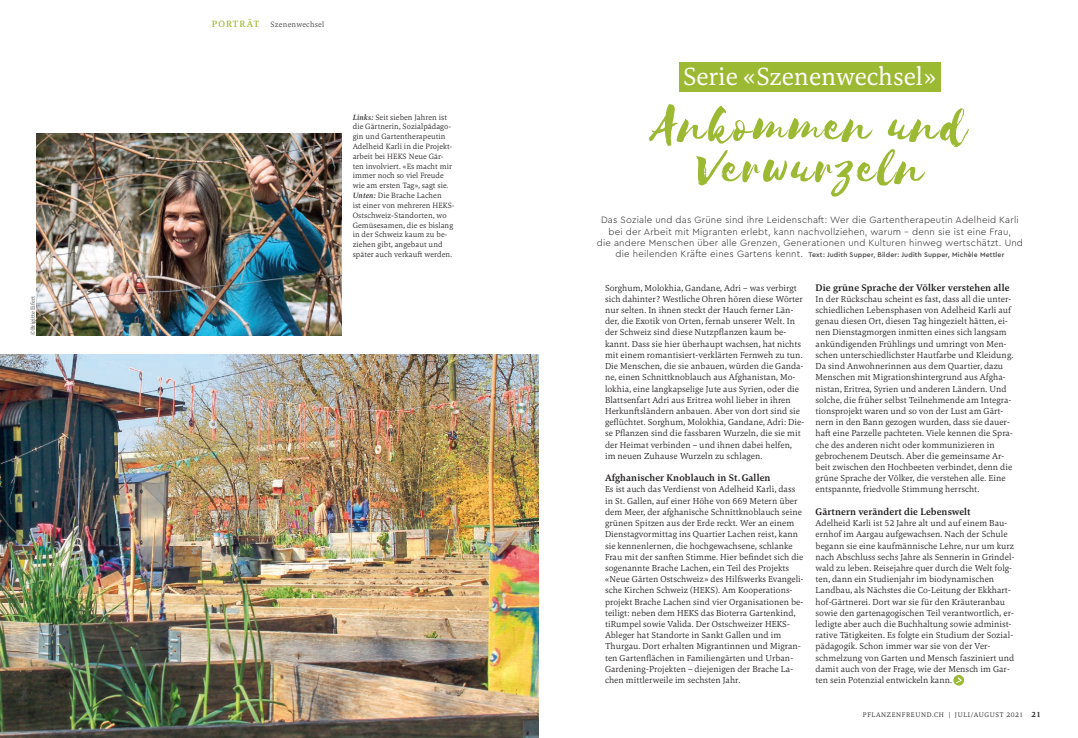
<style>
.page{position:relative;width:1078px;height:738px;background:#fff}
.page>*{position:absolute;margin:0;border:0;box-sizing:border-box;transform-origin:0 0}
.t1{font:55px/42px "Selima";letter-spacing:.03em;color:#9bb932;text-align:center}
.t2{font:26px "Carrara";letter-spacing:-.005em;color:#fff}
.t3{font:700 10px "Carrara";letter-spacing:.01em;color:#231f20}
.t4{font:300 9.6px/11.2px "Cera Pro";letter-spacing:.02em;color:#231f20;text-align:center}
.t5{font:300 9.1px/11.2px "Carrara";letter-spacing:.005em;color:#231f20}
.t6{font:300 8px/9.8px "Carrara";letter-spacing:.01em;color:#231f20}
.t7{font:300 8px "Carrara";letter-spacing:.025em;color:#3e3e3f}
.t8{font:500 7px "Cera Pro";letter-spacing:.02em;color:#3e3e3f}
.t9{font:300 7px "Carrara";letter-spacing:.085em;color:#231f20}
.t10{font:300 6px "Carrara";color:#3e3e3f}
.s1{font-weight:500;font-size:9.5px;color:#9bb932}
.s2{font-weight:700;font-style:italic;color:#3e3e3f}
.s3{font-weight:300;font-size:9.6px;color:#231f20}
.s4{font-weight:700;font-size:8px}
</style>
<div class="page">
<svg style="left:953px;top:674px;width:10px;height:11px"></svg>
<svg style="left:955px;top:676px;width:6px;height:6px"></svg>
<div style="left:678px;top:62px;width:261px;height:29px;background:#9bb932"></div>
<img style="left:0;top:354px;width:539px;height:383px">
<img style="left:37px;top:133px;width:304px;height:202px">
<p class="t10" style="left:29px;top:335px;width:41px;rotate:-90deg">©Brigitte Eifert</p>
<p class="t7" style="left:212px;top:19px;width:114px"><span class="s1">PORTRÄT</span> Szenenwechsel</p>
<p class="t6" style="left:352px;top:112px;width:103px"><span class="s2">Links:</span> Seit sieben Jahren ist die Gärtnerin, Sozialpädago&shy;gin und Gartentherapeutin<br>Adelheid Karli in die Projekt&shy;arbeit bei HEKS Neue Gär-- ten involviert. «Es macht mir immer noch so viel Freude wie am ersten Tag», sagt sie.<br><span class="s2">Unten:</span> Die Brache Lachen<br>ist einer von mehreren HEKS-<br>Ostschweiz-Standorten, wo<br>Gemüsesamen, die es bislang in der Schweiz kaum zu be-- ziehen gibt, angebaut und später auch verkauft werden.</p>
<h2 class="t2" style="left:683px;top:60px;width:254px">Serie «Szenenwechsel»</h2>
<h1 class="t1" style="left:652px;top:106px;width:317px">Ankommen und<br>Verwurzeln</h1>
<p class="t4" style="left:596px;top:214px;width:428px">Das Soziale und das Grüne sind ihre Leidenschaft: Wer die Gartentherapeutin Adelheid Karli bei der Arbeit mit Migranten erlebt, kann nachvollziehen, warum – denn sie ist eine Frau,<br>die andere Menschen über alle Grenzen, Generationen und Kulturen hinweg wertschätzt. Und</p>
<p class="t8" style="left:615px;top:250px;width:390px"><span class="s3">die heilenden Kräfte eines Gartens kennt.</span> Text: Judith Supper, Bilder: Judith Supper, Michèle Mettler</p>
<p class="t5" style="left:605px;top:281px;width:201px">Sorghum, Molokhia, Gandane, Adri – was verbirgt sich dahinter? Westliche Ohren hören diese Wörter nur selten. In ihnen steckt der Hauch ferner Län&shy;der, die Exotik von Orten, fernab unserer Welt. In der Schweiz sind diese Nutzpflanzen kaum be&shy;kannt. Dass sie hier überhaupt wachsen, hat nichts mit einem romantisiert-verklärten Fernweh zu tun.<br>Die Menschen, die sie anbauen, würden die Ganda&shy;ne, einen Schnittknoblauch aus Afghanistan, Mo&shy;lokhia, eine langkapselige Jute aus Syrien, oder die Blattsenfart Adri aus Eritrea wohl lieber in ihren Herkunftsländern anbauen. Aber von dort sind sie geflüchtet. Sorghum, Molokhia, Gandane, Adri: Die&shy;se Pflanzen sind die fassbaren Wurzeln, die sie mit der Heimat verbinden – und ihnen dabei helfen, im neuen Zuhause Wurzeln zu schlagen.</p>
<p class="t3" style="left:605px;top:471px;width:167px">Afghanischer Knoblauch in St.Gallen</p>
<p class="t5" style="left:605px;top:483px;width:200px">Es ist auch das Verdienst von Adelheid Karli, dass in St. Gallen, auf einer Höhe von 669 Metern über dem Meer, der afghanische Schnittknoblauch seine grünen Spitzen aus der Erde reckt. Wer an einem Dienstagvormittag ins Quartier Lachen reist, kann sie kennenlernen, die hochgewachsene, schlanke Frau mit der sanften Stimme. Hier befindet sich die sogenannte Brache Lachen, ein Teil des Projekts «Neue Gärten Ostschweiz» des Hilfswerks Evangeli&shy;sche Kirchen Schweiz (HEKS). Am Kooperations&shy;projekt Brache Lachen sind vier Organisationen be&shy;teiligt: neben dem HEKS das Bioterra Gartenkind, tiRumpel sowie Valida. Der Ostschweizer HEKS-Ableger hat Standorte in Sankt Gallen und im Thurgau. Dort erhalten Migrantinnen und Migran&shy;ten Gartenflächen in Familiengärten und Urban-Gardening-Projekten – diejenigen der Brache La&shy;chen mittlerweile im sechsten Jahr.</p>
<p class="t3" style="left:815px;top:280px;width:195px">Die grüne Sprache der Völker verstehen alle</p>
<p class="t5" style="left:815px;top:293px;width:199px">In der Rückschau scheint es fast, dass all die unter&shy;schiedlichen Lebensphasen von Adelheid Karli auf genau diesen Ort, diesen Tag hingezielt hätten, ei&shy;nen Dienstagmorgen inmitten eines sich langsam ankündigenden Frühlings und umringt von Men&shy;schen unterschiedlichster Hautfarbe und Kleidung.<br>Da sind Anwohnerinnen aus dem Quartier, dazu Menschen mit Migrationshintergrund aus Afgha&shy;nistan, Eritrea, Syrien und anderen Ländern. Und solche, die früher selbst Teilnehmende am Integra&shy;tionsprojekt waren und so von der Lust am Gärt&shy;nern in den Bann gezogen wurden, dass sie dauer&shy;haft eine Parzelle pachteten. Viele kennen die Spra&shy;che des anderen nicht oder kommunizieren in gebrochenem Deutsch. Aber die gemeinsame Ar&shy;beit zwischen den Hochbeeten verbindet, denn die grüne Sprache der Völker, die verstehen alle. Eine entspannte, friedvolle Stimmung herrscht.</p>
<p class="t3" style="left:815px;top:504px;width:156px">Gärtnern verändert die Lebenswelt</p>
<p class="t5" style="left:815px;top:517px;width:200px">Adelheid Karli ist 52 Jahre alt und auf einem Bau&shy;ernhof im Aargau aufgewachsen. Nach der Schule begann sie eine kaufmännische Lehre, nur um kurz nach Abschluss sechs Jahre als Sennerin in Grindel&shy;wald zu leben. Reisejahre quer durch die Welt folg&shy;ten, dann ein Studienjahr im biodynamischen Landbau, als Nächstes die Co-Leitung der Ekkhart&shy;hof-Gärtnerei. Dort war sie für den Kräuteranbau sowie den gartenagogischen Teil verantwortlich, er&shy;ledigte aber auch die Buchhaltung sowie administ&shy;rative Tätigkeiten. Es folgte ein Studium der Sozial&shy;pädagogik. Schon immer war sie von der Ver&shy;schmelzung von Garten und Mensch fasziniert und damit auch von der Frage, wie der Mensch im Gar&shy;ten sein Potenzial entwickeln kann.</p>
<p class="t9" style="left:862px;top:709px;width:180px">PFLANZENFREUND.CH | JULI/AUGUST 2021 <span class="s4">21</span></p>
</div>
